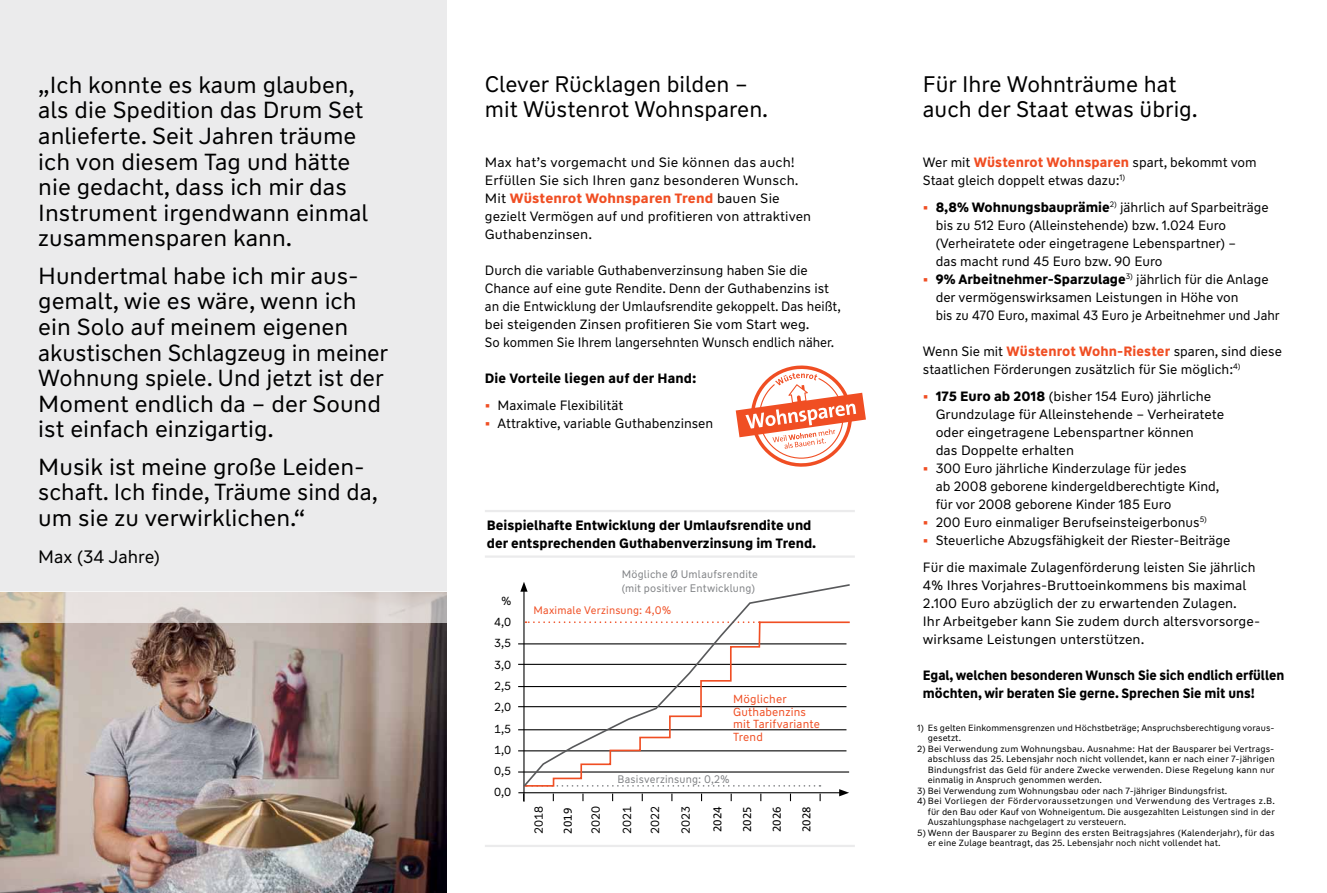
<style>
.page{position:relative;width:1327px;height:893px;background:#fff}
.page>*{position:absolute;margin:0;border:0;box-sizing:border-box;transform-origin:0 0}
.t1{font:23.25px/25.7px "WW Type";color:#000}
.t2{font:22.5px/24.9px "WW Type";color:#000}
.t3{font:18px "WW Type";color:#000}
.t4{font:13.5px/18px "WW Type";color:#000}
.t5{font:13.5px/18px "WW Type";color:#000;scale:1.04 1}
.t6{font:700 13.5px/18px "WW Type";color:#000}
.t7{font:700 13.5px/18px "WW Type";color:#000;scale:.96 1}
.t8{font:11.7px/21.3px "WW Type";color:#000;text-align:justify}
.t9{font:11.7px/12.8px "WW Type";letter-spacing:.015em;color:#f04e23}
.t10{font:11.7px "The Sans Os F";color:#000}
.t11{font:10.95px/14px "WW Type";letter-spacing:.015em;color:#808285}
.t12{font:10.95px "WW Type";letter-spacing:.015em;color:#f04e23}
.t13{font:9px/10.5px "WW Type";letter-spacing:.01em;color:#000;text-align:justify;scale:1.04 1}
.t14{font:9px/10.5px "WW Type";letter-spacing:.01em;color:#000}
.s1{font-weight:700;color:#f04e23}
.s2{font-weight:700}
</style>
<div class="page">
<img style="left:0;top:623px;width:446px;height:270px">
<hr style="left:485px;top:555px;width:370px;height:3px;background:#ebebec">
<hr style="left:485px;top:845px;width:370px;height:2px;background:#ebebec">
<hr style="left:485px;top:510px;width:370px;height:2px;background:#ebebec">
<div style="left:0;top:0;width:446px;height:592px;background:#ebebec"></div>
<svg style="left:0;top:592px;width:446px;height:31px;background:#ddd5cf"></svg>
<hr style="left:518px;top:792px;width:323px;height:1px;background:#000">
<svg style="left:839px;top:789px;width:10px;height:7px"></svg>
<svg style="left:582px;top:794px;width:2px;height:8px"></svg>
<svg style="left:641px;top:794px;width:2px;height:8px"></svg>
<svg style="left:671px;top:794px;width:2px;height:8px"></svg>
<svg style="left:730px;top:794px;width:2px;height:8px"></svg>
<svg style="left:760px;top:794px;width:2px;height:8px"></svg>
<svg style="left:819px;top:794px;width:2px;height:8px"></svg>
<hr style="left:518px;top:771px;width:331px;height:1px;background:#000">
<hr style="left:518px;top:750px;width:328px;height:1px;background:#000">
<hr style="left:518px;top:729px;width:328px;height:1px;background:#000">
<hr style="left:518px;top:706px;width:328px;height:1px;background:#000">
<hr style="left:518px;top:686px;width:328px;height:1px;background:#000">
<hr style="left:518px;top:664px;width:328px;height:1px;background:#000">
<hr style="left:518px;top:643px;width:328px;height:1px;background:#000">
<hr style="left:523px;top:589px;width:1px;height:213px;background:#000">
<svg style="left:522px;top:583px;width:328px;height:205px"></svg>
<svg style="left:735px;top:365px;width:131px;height:102px"></svg>
<h1 class="t1" style="left:38px;top:72px;width:332px">„Ich konnte es kaum glauben, als die Spedition das Drum Set anlieferte. Seit Jahren träume ich von diesem Tag und hätte nie gedacht, dass ich mir das<br>Instrument irgendwann einmal zusammensparen kann.</h1>
<h1 class="t1" style="left:38px;top:263px;width:352px">Hundertmal habe ich mir aus&shy;gemalt, wie es wäre, wenn ich ein Solo auf meinem eigenen akustischen Schlagzeug in meiner<br>Wohnung spiele. Und jetzt ist der<br>Moment endlich da – der Sound ist einfach einzigartig.</h1>
<h1 class="t1" style="left:38px;top:454px;width:341px">Musik ist meine große Leiden&shy;schaft. Ich finde, Träume sind da, um sie zu verwirklichen.“</h1>
<h3 class="t3" style="left:38px;top:545px;width:123px">Max (34 Jahre)</h3>
<h2 class="t2" style="left:485px;top:72px;width:285px">Clever Rücklagen bilden – mit Wüstenrot Wohnsparen.</h2>
<p class="t5" style="left:485px;top:153px;width:315px">Max hat’s vorgemacht und Sie können das auch!<br>Erfüllen Sie sich Ihren ganz besonderen Wunsch.<br>Mit <span class="s1">Wüstenrot Wohnsparen Trend</span> bauen Sie gezielt Vermögen auf und profitieren von attraktiven Guthabenzinsen.</p>
<p class="t4" style="left:485px;top:261px;width:357px">Durch die variable Guthabenverzinsung haben Sie die Chance auf eine gute Rendite. Denn der Guthabenzins ist an die Entwicklung der Umlaufsrendite gekoppelt. Das heißt, bei steigenden Zinsen profitieren Sie vom Start weg.<br>So kommen Sie Ihrem langersehnten Wunsch endlich näher.</p>
<p class="t6" style="left:485px;top:369px;width:213px">Die Vorteile liegen auf der Hand:</p>
<p class="t4" style="left:485px;top:396px;width:140px"><span class="s1">•</span> Maximale Flexibilität</p>
<p class="t4" style="left:485px;top:414px;width:230px"><span class="s1">•</span> Attraktive, variable Guthabenzinsen</p>
<p class="t6" style="left:487px;top:516px;width:331px">Beispielhafte Entwicklung der Umlaufsrendite und der entsprechenden Guthabenverzinsung im Trend.</p>
<p class="t8" style="left:494px;top:590px;width:19px;text-indent:7px">% 4,0<br>3,5<br>3,0<br>2,5<br>2,0<br>1,5<br>1,0<br>0,5<br>0,0</p>
<p class="t11" style="left:622px;top:568px;width:138px">Mögliche Ø Umlaufsrendite (mit positiver Entwicklung)</p>
<p class="t12" style="left:533px;top:603px;width:139px">Maximale Verzinsung: 4,0%</p>
<p class="t9" style="left:733px;top:692px;width:88px">Möglicher<br>Guthabenzins mit Tarifvariante<br>Trend</p>
<p class="t11" style="left:617px;top:772px;width:113px">Basisverzinsung: 0,2%</p>
<p class="t8" style="left:528px;top:834px;width:30px;rotate:-90deg">2018</p>
<p class="t10" style="left:560px;top:834px;width:27px;rotate:-90deg">2019</p>
<p class="t8" style="left:585px;top:834px;width:30px;rotate:-90deg">2020</p>
<p class="t8" style="left:616px;top:834px;width:30px;rotate:-90deg">2021</p>
<p class="t8" style="left:644px;top:834px;width:30px;rotate:-90deg">2022</p>
<p class="t8" style="left:675px;top:834px;width:30px;rotate:-90deg">2023</p>
<p class="t10" style="left:710px;top:832px;width:27px;rotate:-90deg">2024</p>
<p class="t10" style="left:740px;top:832px;width:27px;rotate:-90deg">2025</p>
<p class="t10" style="left:769px;top:832px;width:27px;rotate:-90deg">2026</p>
<p class="t10" style="left:799px;top:832px;width:27px;rotate:-90deg">2028</p>
<h2 class="t2" style="left:923px;top:72px;width:276px">Für Ihre Wohnträume hat auch der Staat etwas übrig.</h2>
<p class="t4" style="left:923px;top:153px;width:335px">Wer mit <span class="s1">Wüstenrot Wohnsparen</span> spart, bekommt vom<br>Staat gleich doppelt etwas dazu:<sup>1)</sup></p>
<p class="t4" style="left:935px;top:198px;width:334px;text-indent:-13px"><span class="s1">•</span> <span class="s2">8,8% Wohnungsbauprämie</span><sup>2)</sup> jährlich auf Sparbeiträge bis zu 512 Euro (Alleinstehende) bzw. 1.024 Euro (Verheiratete oder eingetragene Lebenspartner) –<br>das macht rund 45 Euro bzw. 90 Euro</p>
<p class="t4" style="left:935px;top:270px;width:346px;text-indent:-13px"><span class="s1">•</span> <span class="s2">9% Arbeitnehmer-Sparzulage</span><sup>3)</sup> jährlich für die Anlage der vermögenswirksamen Leistungen in Höhe von<br>bis zu 470 Euro, maximal 43 Euro je Arbeitnehmer und Jahr</p>
<p class="t4" style="left:923px;top:342px;width:360px">Wenn Sie mit <span class="s1">Wüstenrot Wohn-Riester</span> sparen, sind diese staatlichen Förderungen zusätzlich für Sie möglich:<sup>4)</sup></p>
<p class="t4" style="left:935px;top:387px;width:290px;text-indent:-13px"><span class="s1">•</span> <span class="s2">175 Euro ab 2018</span> (bisher 154 Euro) jährliche Grundzulage für Alleinstehende – Verheiratete oder eingetragene Lebenspartner können<br>das Doppelte erhalten</p>
<p class="t4" style="left:935px;top:459px;width:285px;text-indent:-13px"><span class="s1">•</span> 300 Euro jährliche Kinderzulage für jedes<br>ab 2008 geborene kindergeldberechtigte Kind, für vor 2008 geborene Kinder 185 Euro</p>
<p class="t4" style="left:923px;top:513px;width:285px"><span class="s1">•</span> 200 Euro einmaliger Berufseinsteigerbonus<sup>5)</sup></p>
<p class="t4" style="left:923px;top:526px;width:334px;line-height:27px"><span class="s1">•</span> Steuerliche Abzugsfähigkeit der Riester-Beiträge<br>Für die maximale Zulagenförderung leisten Sie jährlich</p>
<p class="t4" style="left:923px;top:576px;width:339px">4% Ihres Vorjahres-Bruttoeinkommens bis maximal 2.100 Euro abzüglich der zu erwartenden Zulagen.<br>Ihr Arbeitgeber kann Sie zudem durch altersvorsorge&shy;wirksame Leistungen unterstützen.</p>
<p class="t7" style="left:923px;top:666px;width:378px">Egal, welchen besonderen Wunsch Sie sich endlich erfüllen möchten, wir beraten Sie gerne. Sprechen Sie mit uns!</p>
<p class="t14" style="left:928px;top:722px;width:348px;text-indent:-11px">1) Es gelten Einkommensgrenzen und Höchstbeträge; Anspruchsberechtigung voraus&shy;gesetzt.</p>
<p class="t13" style="left:928px;top:743px;width:335px;text-indent:-11px">2) Bei Verwendung zum Wohnungsbau. Ausnahme: Hat der Bausparer bei Vertrags&shy;abschluss das 25. Lebensjahr noch nicht vollendet, kann er nach einer 7-jährigen Bindungsfrist das Geld für andere Zwecke verwenden. Diese Regelung kann nur einmalig in Anspruch genommen werden.</p>
<p class="t14" style="left:917px;top:785px;width:312px">3) Bei Verwendung zum Wohnungsbau oder nach 7-jähriger Bindungsfrist.</p>
<p class="t13" style="left:928px;top:796px;width:335px;text-indent:-11px">4) Bei Vorliegen der Fördervoraussetzungen und Verwendung des Vertrages z.B. für den Bau oder Kauf von Wohneigentum. Die ausgezahlten Leistungen sind in der Auszahlungsphase nachgelagert zu versteuern.</p>
<p class="t13" style="left:928px;top:827px;width:335px;text-indent:-11px">5) Wenn der Bausparer zu Beginn des ersten Beitragsjahres (Kalenderjahr), für das er eine Zulage beantragt, das 25. Lebensjahr noch nicht vollendet hat.</p>
</div>
